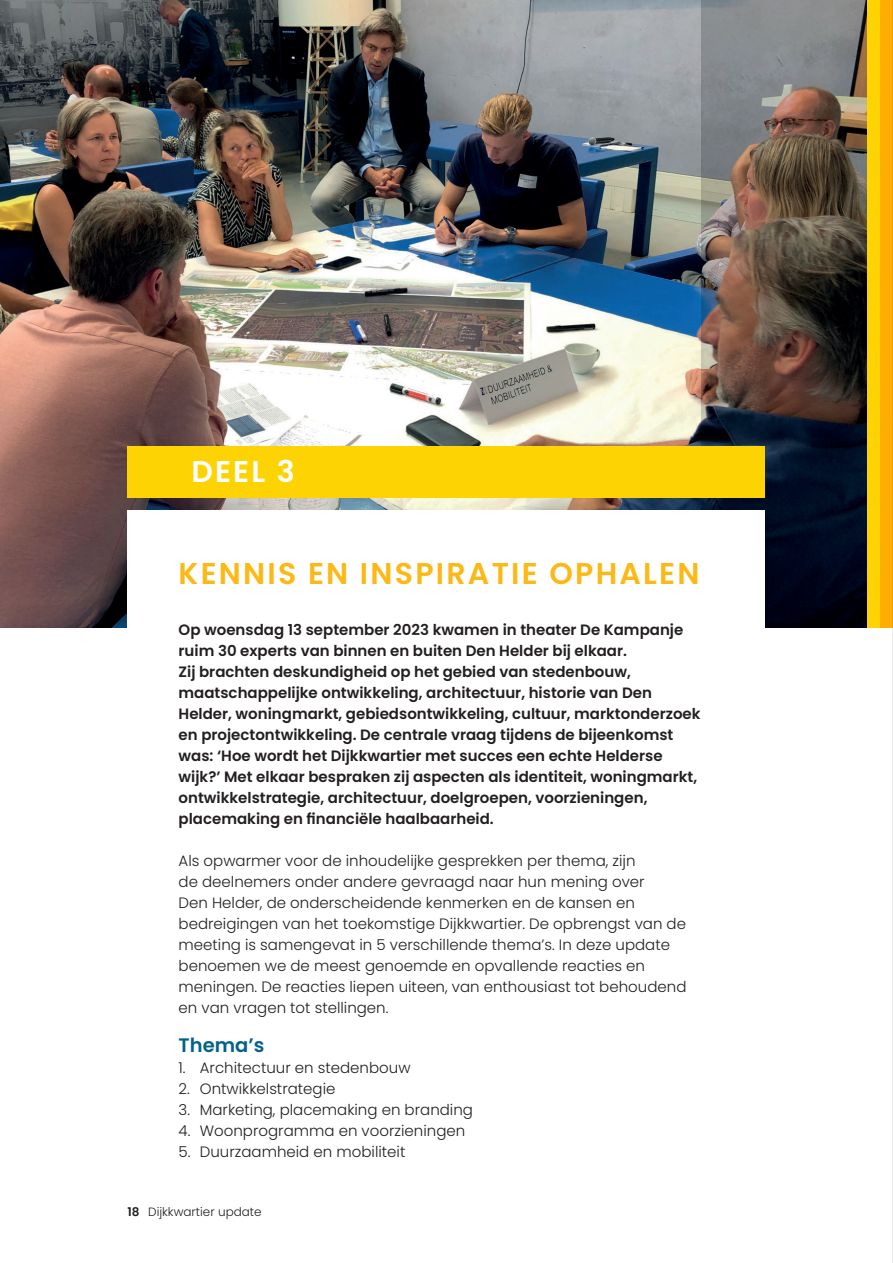
<style>
.page{position:relative;width:893px;height:1263px;background:#fff}
.page>*{position:absolute;margin:0;border:0;box-sizing:border-box;transform-origin:0 0}
.t1{font:600 30px "Poppins";letter-spacing:.075em;color:#fcb814}
.t2{font:600 30px "Poppins";color:#fff}
.t3{font:600 19.5px "Poppins";color:#006288}
.t4{font:600 15px/21px "Poppins";color:#231f20}
.t5{font:300 15px/21px "Poppins";color:#231f20}
.t6{font:300 12px "Poppins";color:#231f20}
.s1{font-weight:600}
</style>
<div class="page">
<img style="left:0;top:0;width:702px;height:627px">
<img style="left:702px;top:0;width:165px;height:627px">
<div style="left:867px;top:0;width:26px;height:627px;background:#fed304"></div>
<div style="left:880px;top:0;width:13px;height:627px;background:#fdae00"></div>
<div style="left:128px;top:510px;width:637px;height:753px;background:#fff"></div>
<div style="left:128px;top:446px;width:637px;height:51px;background:#fed304"></div>
<hr style="left:892px;top:0;width:1px;height:1263px;background:#e6e7e9">
<h1 class="t2" style="left:191px;top:454px;width:105px">DEEL 3</h1>
<h1 class="t1" style="left:179px;top:556px;width:522px">KENNIS EN INSPIRATIE OPHALEN</h1>
<p class="t4" style="left:179px;top:620px;width:523px">Op woensdag 13 september 2023 kwamen in theater De Kampanje ruim 30 experts van binnen en buiten Den Helder bij elkaar.<br>Zij brachten deskundigheid op het gebied van stedenbouw, maatschappelijke ontwikkeling, architectuur, historie van Den Helder, woningmarkt, gebiedsontwikkeling, cultuur, marktonderzoek en projectontwikkeling. De centrale vraag tijdens de bijeenkomst was: ‘Hoe wordt het Dijkkwartier met succes een echte Helderse wijk?’ Met elkaar bespraken zij aspecten als identiteit, woningmarkt, ontwikkelstrategie, architectuur, doelgroepen, voorzieningen, placemaking en financiële haalbaarheid.</p>
<p class="t5" style="left:179px;top:851px;width:509px">Als opwarmer voor de inhoudelijke gesprekken per thema, zijn<br>de deelnemers onder andere gevraagd naar hun mening over<br>Den Helder, de onderscheidende kenmerken en de kansen en bedreigingen van het toekomstige Dijkkwartier. De opbrengst van de meeting is samengevat in 5 verschillende thema’s. In deze update benoemen we de meest genoemde en opvallende reacties en meningen. De reacties liepen uiteen, van enthousiast tot behoudend en van vragen tot stellingen.</p>
<h2 class="t3" style="left:179px;top:1034px;width:87px">Thema’s</h2>
<p class="t5" style="left:179px;top:1058px;width:234px">1. Architectuur en stedenbouw</p>
<p class="t5" style="left:179px;top:1079px;width:158px">2. Ontwikkelstrategie</p>
<p class="t5" style="left:179px;top:1100px;width:296px">3. Marketing, placemaking en branding</p>
<p class="t5" style="left:179px;top:1121px;width:288px">4. Woonprogramma en voorzieningen</p>
<p class="t5" style="left:179px;top:1142px;width:228px">5. Duurzaamheid en mobiliteit</p>
<p class="t6" style="left:128px;top:1205px;width:136px"><span class="s1">18</span> Dijkkwartier update</p>
</div>
